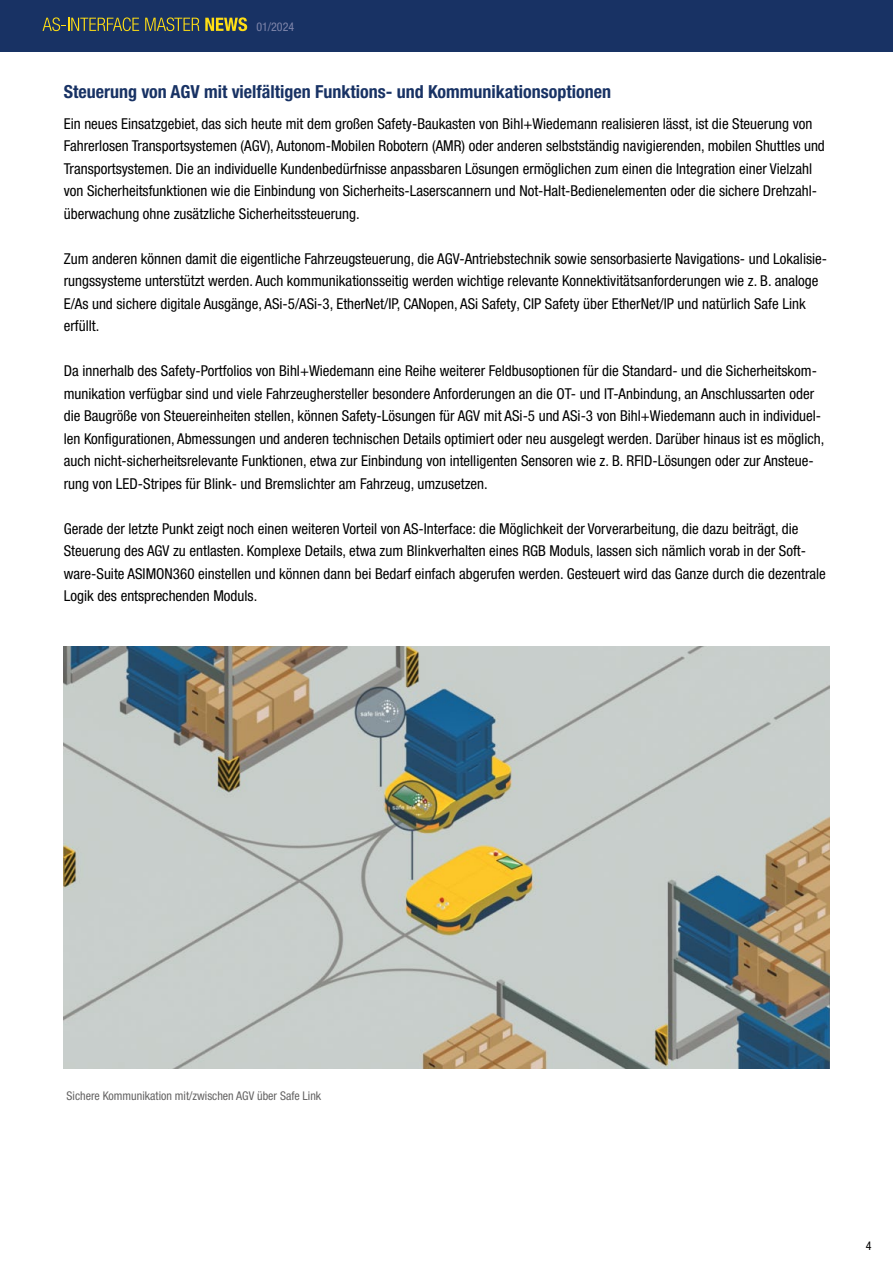
<style>
.page{position:relative;width:893px;height:1263px;background:#fff}
.page>*{position:absolute;margin:0;border:0;box-sizing:border-box;transform-origin:0 0}
.t1{font:700 condensed 18px "Helvetica Neue LTW1 G";color:#183264}
.t2{font:condensed 15px/22.5px "Helvetica Neue LTW1 G";color:#000}
.t3{font:condensed 12px "Helvetica Neue LTW1 G";color:#646363}
.t4{font:condensed 12px "Helvetica Neue LTW1 G";color:#7e85aa}
.t5{font:condensed 12px "Helvetica Neue LTW1 G";color:#000}
</style>
<div class="page">
<div style="left:0;top:0;width:893px;height:51px;background:#183264"></div>
<svg style="left:43px;top:17px;width:96px;height:14px"></svg>
<svg style="left:145px;top:17px;width:102px;height:14px"></svg>
<img style="left:64px;top:646px;width:765px;height:422px">
<p class="t4" style="left:256px;top:20px;width:39px">01/2024</p>
<p class="t1" style="left:64px;top:81px;width:549px">Steuerung von AGV mit vielfältigen Funktions- und Kommunikationsoptionen</p>
<p class="t2" style="left:64px;top:112px;width:763px">Ein neues Einsatzgebiet, das sich heute mit dem großen Safety-Baukasten von Bihl+Wiedemann realisieren lässt, ist die Steuerung von Fahrerlosen Transportsystemen (AGV), Autonom-Mobilen Robotern (AMR) oder anderen selbstständig navigierenden, mobilen Shuttles und Transportsystemen. Die an individuelle Kundenbedürfnisse anpassbaren Lösungen ermöglichen zum einen die Integration einer Vielzahl von Sicherheitsfunktionen wie die Einbindung von Sicherheits-Laserscannern und Not-Halt-Bedienelementen oder die sichere Drehzahl&shy;überwachung ohne zusätzliche Sicherheitssteuerung.</p>
<p class="t2" style="left:64px;top:247px;width:765px">Zum anderen können damit die eigentliche Fahrzeugsteuerung, die AGV-Antriebstechnik sowie sensorbasierte Navigations- und Lokalisie&shy;rungssysteme unterstützt werden. Auch kommunikationsseitig werden wichtige relevante Konnektivitätsanforderungen wie z. B. analoge E/As und sichere digitale Ausgänge, ASi-5/ASi-3, EtherNet/IP, CANopen, ASi Safety, CIP Safety über EtherNet/IP und natürlich Safe Link erfüllt.</p>
<p class="t2" style="left:64px;top:360px;width:762px">Da innerhalb des Safety-Portfolios von Bihl+Wiedemann eine Reihe weiterer Feldbusoptionen für die Standard- und die Sicherheitskom&shy;munikation verfügbar sind und viele Fahrzeughersteller besondere Anforderungen an die OT- und IT-Anbindung, an Anschlussarten oder die Baugröße von Steuereinheiten stellen, können Safety-Lösungen für AGV mit ASi-5 und ASi-3 von Bihl+Wiedemann auch in individuel&shy;len Konfigurationen, Abmessungen und anderen technischen Details optimiert oder neu ausgelegt werden. Darüber hinaus ist es möglich, auch nicht-sicherheitsrelevante Funktionen, etwa zur Einbindung von intelligenten Sensoren wie z. B. RFID-Lösungen oder zur Ansteue&shy;rung von LED-Stripes für Blink- und Bremslichter am Fahrzeug, umzusetzen.</p>
<p class="t2" style="left:64px;top:517px;width:764px">Gerade der letzte Punkt zeigt noch einen weiteren Vorteil von AS-Interface: die Möglichkeit der Vorverarbeitung, die dazu beiträgt, die Steuerung des AGV zu entlasten. Komplexe Details, etwa zum Blinkverhalten eines RGB Moduls, lassen sich nämlich vorab in der Soft&shy;ware-Suite ASIMON360 einstellen und können dann bei Bedarf einfach abgerufen werden. Gesteuert wird das Ganze durch die dezentrale Logik des entsprechenden Moduls.</p>
<p class="t3" style="left:67px;top:1089px;width:256px">Sichere Kommunikation mit/zwischen AGV über Safe Link</p>
<p class="t5" style="left:866px;top:1239px;width:7px">4</p>
</div>
